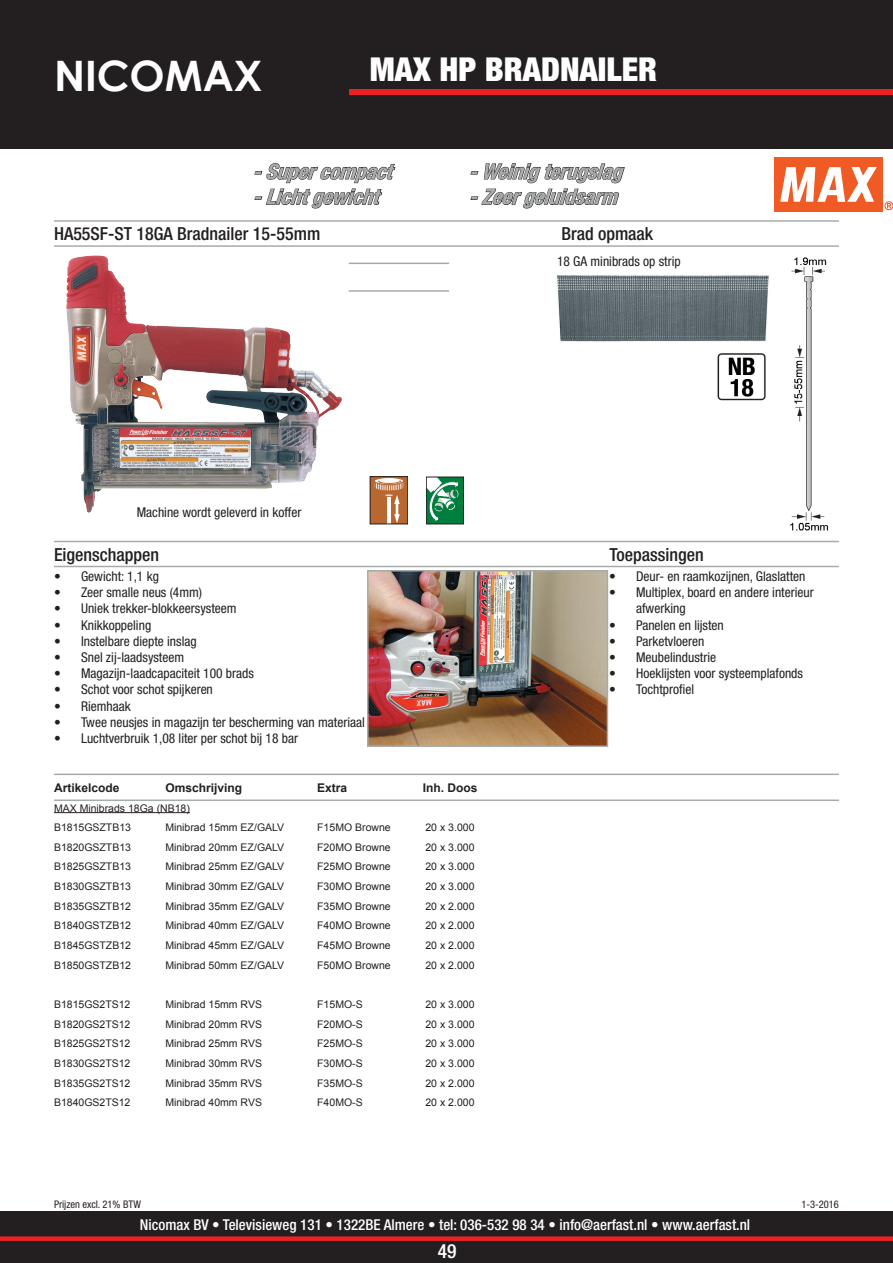
<style>
.page{position:relative;width:893px;height:1263px;background:#fff}
.page>*{position:absolute;margin:0;border:0;box-sizing:border-box;transform-origin:0 0}
.t1{font:700 42px "Century Gothic";color:#fff}
.t2{font:900 condensed 33px "Helvetica Neue";color:#fff}
.t3{font:italic 700 condensed 21px "Helvetica Neue";color:#a8aca9}
.t4{font:500 condensed 19.5px "Helvetica Neue";color:#fff}
.t5{font:500 condensed 18px "Helvetica Neue";color:#231f20}
.t6{font:500 condensed 15px "Helvetica Neue";color:#fff}
.Standaard{font:condensed 13.5px/16.2px "Helvetica Neue";color:#231f20}
.t7{font:700 12px "Arial";color:#231f20}
.t8{font:10.5px "Arial";color:#231f20}
.t9{font:condensed 10.5px "Helvetica Neue";color:#231f20}
</style>
<div class="page">
<div style="left:0;top:1212px;width:893px;height:51px;background:#231f20"></div>
<div style="left:0;top:1236px;width:893px;height:5px;background:#eb2125"></div>
<div style="left:0;top:0;width:893px;height:149px;background:#231f20"></div>
<div style="left:349px;top:89px;width:544px;height:6px;background:#eb2125"></div>
<div style="left:774px;top:157px;width:108px;height:54px;background:#f05a24"></div>
<svg style="left:780px;top:167px;width:97px;height:35px"></svg>
<div style="left:885px;top:202px;width:8px;height:8px;border:1px solid #f05a24;border-radius:50%"></div>
<svg style="left:887px;top:203px;width:4px;height:5px"></svg>
<hr style="left:54px;top:220px;width:785px;height:2px;background:#a8aca9">
<hr style="left:54px;top:245px;width:785px;height:2px;background:#a8aca9">
<hr style="left:54px;top:541px;width:785px;height:1px;background:#a8aca9">
<hr style="left:54px;top:566px;width:785px;height:1px;background:#a8aca9">
<hr style="left:54px;top:773px;width:785px;height:2px;background:#a8aca9">
<hr style="left:54px;top:799px;width:785px;height:2px;background:#a8aca9">
<hr style="left:349px;top:290px;width:100px;height:2px;background:#a8aca9">
<hr style="left:349px;top:263px;width:100px;height:1px;background:#a8aca9">
<svg style="left:254px;top:163px;width:142px;height:46px"></svg>
<svg style="left:470px;top:163px;width:155px;height:46px"></svg>
<img style="left:66px;top:255px;width:276px;height:258px">
<img style="left:370px;top:573px;width:235px;height:171px">
<div style="left:367px;top:570px;width:241px;height:177px;border:2px solid #a8aca9"></div>
<img style="left:557px;top:275px;width:212px;height:67px">
<div style="left:370px;top:477px;width:38px;height:47px;background:#b96730"></div>
<svg style="left:374px;top:477px;width:30px;height:8px"></svg>
<div style="left:374px;top:477px;width:30px;height:8px;border:1px solid #b96730;border-radius:50%"></div>
<svg style="left:374px;top:481px;width:30px;height:41px"></svg>
<div style="left:370px;top:476px;width:38px;height:48px;border:1px solid #231f20"></div>
<div style="left:426px;top:477px;width:38px;height:47px;background:#007e3d"></div>
<svg style="left:428px;top:479px;width:31px;height:43px"></svg>
<div style="left:426px;top:477px;width:38px;height:47px;border:1px solid #231f20"></div>
<img style="left:790px;top:257px;width:39px;height:274px">
<img style="left:717px;top:353px;width:49px;height:48px">
<hr style="left:54px;top:812px;width:136px;height:1px;background:#231f20">
<h1 class="t1" style="left:54px;top:44px;width:210px">NICOMAX</h1>
<p class="t2" style="left:370px;top:49px;width:289px">MAX HP BRADNAILER</p>
<h3 class="t3" style="left:253px;top:159px;width:148px">-Supercompact</h3>
<h3 class="t3" style="left:469px;top:159px;width:162px">-Weinigterugslag</h3>
<h3 class="t3" style="left:253px;top:184px;width:135px">-Lichtgewicht</h3>
<h3 class="t3" style="left:469px;top:184px;width:157px">-Zeergeluidsarm</h3>
<p class="t5" style="left:54px;top:223px;width:268px">HA55SF-ST 18GA Bradnailer 15-55mm</p>
<p class="t5" style="left:561px;top:223px;width:93px">Brad opmaak</p>
<p class="Standaard" style="left:137px;top:504px;width:166px">Machine wordt geleverd in koffer</p>
<p class="Standaard" style="left:557px;top:253px;width:125px">18 GA minibrads op strip</p>
<h3 class="t5" style="left:54px;top:544px;width:107px">Eigenschappen</h3>
<h3 class="t5" style="left:609px;top:543px;width:96px">Toepassingen</h3>
<p class="Standaard" style="left:54px;top:568px;width:106px">• Gewicht: 1,1 kg</p>
<p class="Standaard" style="left:54px;top:584px;width:150px">• Zeer smalle neus (4mm)</p>
<p class="Standaard" style="left:54px;top:600px;width:184px">• Uniek trekker-blokkeersysteem</p>
<p class="Standaard" style="left:54px;top:617px;width:99px">• Knikkoppeling</p>
<p class="Standaard" style="left:54px;top:633px;width:144px">• Instelbare diepte inslag</p>
<p class="Standaard" style="left:54px;top:649px;width:132px">• Snel zij-laadsysteem</p>
<p class="Standaard" style="left:54px;top:665px;width:201px">• Magazijn-laadcapaciteit 100 brads</p>
<p class="Standaard" style="left:54px;top:681px;width:160px">• Schot voor schot spijkeren</p>
<p class="Standaard" style="left:54px;top:698px;width:78px">• Riemhaak</p>
<p class="Standaard" style="left:54px;top:714px;width:312px">• Twee neusjes in magazijn ter bescherming van materiaal</p>
<p class="Standaard" style="left:54px;top:730px;width:245px">• Luchtverbruik 1,08 liter per schot bij 18 bar</p>
<p class="t7" style="left:54px;top:780px;width:67px">Artikelcode</p>
<p class="t7" style="left:165px;top:780px;width:78px">Omschrijving</p>
<p class="t7" style="left:317px;top:780px;width:32px">Extra</p>
<p class="t7" style="left:423px;top:780px;width:56px">Inh. Doos</p>
<p class="t8" style="left:54px;top:801px;width:137px">MAX Minibrads 18Ga (NB18)</p>
<p class="t8" style="left:54px;top:821px;width:79px">B1815GSZTB13</p>
<p class="t8" style="left:165px;top:821px;width:120px">Minibrad 15mm EZ/GALV</p>
<p class="t8" style="left:317px;top:821px;width:75px">F15MO Browne</p>
<p class="t8" style="left:425px;top:821px;width:51px">20 x 3.000</p>
<p class="t8" style="left:54px;top:840px;width:79px">B1820GSZTB13</p>
<p class="t8" style="left:165px;top:840px;width:120px">Minibrad 20mm EZ/GALV</p>
<p class="t8" style="left:317px;top:840px;width:75px">F20MO Browne</p>
<p class="t8" style="left:425px;top:840px;width:51px">20 x 3.000</p>
<p class="t8" style="left:54px;top:860px;width:79px">B1825GSZTB13</p>
<p class="t8" style="left:165px;top:860px;width:120px">Minibrad 25mm EZ/GALV</p>
<p class="t8" style="left:317px;top:860px;width:75px">F25MO Browne</p>
<p class="t8" style="left:425px;top:860px;width:51px">20 x 3.000</p>
<p class="t8" style="left:54px;top:879px;width:79px">B1830GSZTB13</p>
<p class="t8" style="left:165px;top:879px;width:120px">Minibrad 30mm EZ/GALV</p>
<p class="t8" style="left:317px;top:879px;width:75px">F30MO Browne</p>
<p class="t8" style="left:425px;top:879px;width:51px">20 x 3.000</p>
<p class="t8" style="left:54px;top:899px;width:79px">B1835GSZTB12</p>
<p class="t8" style="left:165px;top:899px;width:120px">Minibrad 35mm EZ/GALV</p>
<p class="t8" style="left:317px;top:899px;width:75px">F35MO Browne</p>
<p class="t8" style="left:425px;top:899px;width:51px">20 x 2.000</p>
<p class="t8" style="left:54px;top:919px;width:79px">B1840GSTZB12</p>
<p class="t8" style="left:165px;top:919px;width:120px">Minibrad 40mm EZ/GALV</p>
<p class="t8" style="left:317px;top:919px;width:75px">F40MO Browne</p>
<p class="t8" style="left:425px;top:919px;width:51px">20 x 2.000</p>
<p class="t8" style="left:54px;top:938px;width:79px">B1845GSTZB12</p>
<p class="t8" style="left:165px;top:938px;width:120px">Minibrad 45mm EZ/GALV</p>
<p class="t8" style="left:317px;top:938px;width:75px">F45MO Browne</p>
<p class="t8" style="left:425px;top:938px;width:51px">20 x 2.000</p>
<p class="t8" style="left:54px;top:958px;width:79px">B1850GSTZB12</p>
<p class="t8" style="left:165px;top:958px;width:120px">Minibrad 50mm EZ/GALV</p>
<p class="t8" style="left:317px;top:958px;width:75px">F50MO Browne</p>
<p class="t8" style="left:425px;top:958px;width:51px">20 x 2.000</p>
<p class="t8" style="left:54px;top:997px;width:78px">B1815GS2TS12</p>
<p class="t8" style="left:165px;top:997px;width:98px">Minibrad 15mm RVS</p>
<p class="t8" style="left:317px;top:997px;width:47px">F15MO-S</p>
<p class="t8" style="left:425px;top:997px;width:51px">20 x 3.000</p>
<p class="t8" style="left:54px;top:1017px;width:78px">B1820GS2TS12</p>
<p class="t8" style="left:165px;top:1017px;width:98px">Minibrad 20mm RVS</p>
<p class="t8" style="left:317px;top:1017px;width:47px">F20MO-S</p>
<p class="t8" style="left:425px;top:1017px;width:51px">20 x 3.000</p>
<p class="t8" style="left:54px;top:1037px;width:78px">B1825GS2TS12</p>
<p class="t8" style="left:165px;top:1037px;width:98px">Minibrad 25mm RVS</p>
<p class="t8" style="left:317px;top:1037px;width:47px">F25MO-S</p>
<p class="t8" style="left:425px;top:1037px;width:51px">20 x 3.000</p>
<p class="t8" style="left:54px;top:1056px;width:78px">B1830GS2TS12</p>
<p class="t8" style="left:165px;top:1056px;width:98px">Minibrad 30mm RVS</p>
<p class="t8" style="left:317px;top:1056px;width:47px">F30MO-S</p>
<p class="t8" style="left:425px;top:1056px;width:51px">20 x 3.000</p>
<p class="t8" style="left:54px;top:1076px;width:78px">B1835GS2TS12</p>
<p class="t8" style="left:165px;top:1076px;width:98px">Minibrad 35mm RVS</p>
<p class="t8" style="left:317px;top:1076px;width:47px">F35MO-S</p>
<p class="t8" style="left:425px;top:1076px;width:51px">20 x 2.000</p>
<p class="t8" style="left:54px;top:1096px;width:78px">B1840GS2TS12</p>
<p class="t8" style="left:165px;top:1096px;width:98px">Minibrad 40mm RVS</p>
<p class="t8" style="left:317px;top:1096px;width:47px">F40MO-S</p>
<p class="t8" style="left:425px;top:1096px;width:51px">20 x 2.000</p>
<p class="Standaard" style="left:609px;top:568px;width:198px">• Deur- en raamkozijnen, Glaslatten</p>
<p class="Standaard" style="left:636px;top:584px;width:179px;text-indent:-27px">• Multiplex, board en andere interieur afwerking</p>
<p class="Standaard" style="left:609px;top:617px;width:116px">• Panelen en lijsten</p>
<p class="Standaard" style="left:609px;top:633px;width:97px">• Parketvloeren</p>
<p class="Standaard" style="left:609px;top:649px;width:108px">• Meubelindustrie</p>
<p class="Standaard" style="left:609px;top:665px;width:195px">• Hoeklijsten voor systeemplafonds</p>
<p class="Standaard" style="left:609px;top:681px;width:86px">• Tochtprofiel</p>
<p class="t9" style="left:54px;top:1198px;width:89px">Prijzen excl. 21% BTW</p>
<p class="t9" style="left:801px;top:1198px;width:39px">1-3-2016</p>
<p class="t4" style="left:438px;top:1239px;width:20px">49</p>
<h3 class="t6" style="left:140px;top:1215px;width:612px">Nicomax BV • Televisieweg 131 • 1322BE Almere • tel: 036-532 98 34 • info@aerfast.nl • www.aerfast.nl</h3>
</div>
